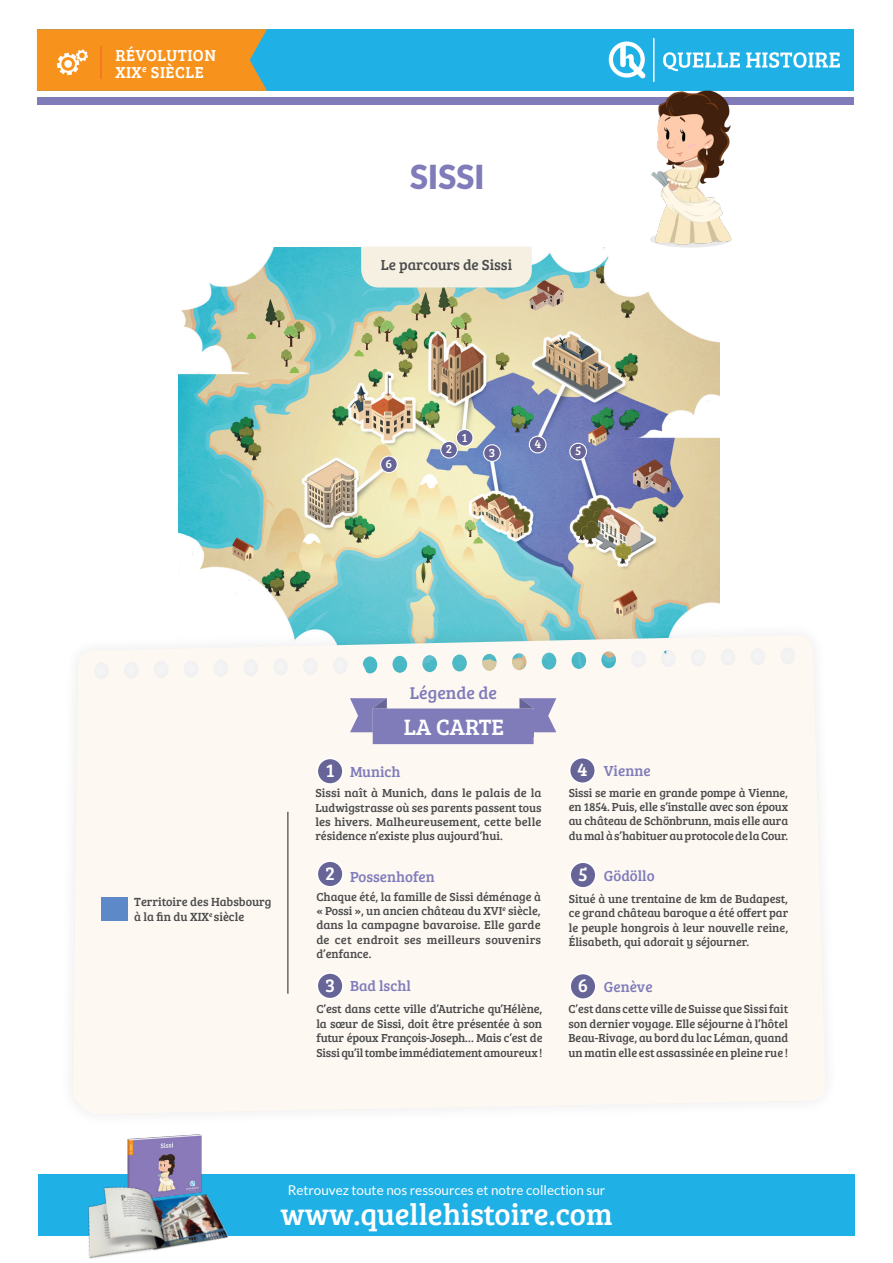
<style>
.page{position:relative;width:893px;height:1263px;background:#fff}
.page>*{position:absolute;margin:0;border:0;box-sizing:border-box;transform-origin:0 0}
.t1{font:900 33px "Lato";color:#807cba}
.t2{font:30.6px "Bree Serif";color:#fff}
.t3{font:22.95px "Bree Serif";color:#fff}
.t4{font:19.2px "Bree Serif";color:#fff}
.t5{font:17.55px "Bree Serif";color:#807cba}
.t6{font:16.35px "Bree Serif";letter-spacing:.03em;color:#fff}
.t7{font:15px "Bree Serif";color:#807cba}
.t8{font:15px "Bree Serif";color:#4b4c4d}
.t9{font:13.5px "Lato";color:#fff}
.t10{font:12.45px "Bree Serif";color:#fff}
.t11{font:12.15px "Bree Serif";color:#4b4c4d}
.t12{font:12px/14.4px "Bree Serif";color:#4b4c4d;text-align:justify}
</style>
<div class="page">
<img style="left:178px;top:247px;width:542px;height:374px">
<div style="left:59px;top:621px;width:780px;height:507px;background:#231f20;opacity:.1"></div>
<div style="left:73px;top:635px;width:753px;height:479px;background:#fef8f2"></div>
<div style="left:38px;top:1174px;width:817px;height:61px;background:#1fb0e6"></div>
<div style="left:456px;top:429px;width:17px;height:17px;background:#676497;border-radius:50%"></div>
<div style="left:456px;top:429px;width:17px;height:18px;border:1px solid #fff;border-radius:50%"></div>
<div style="left:441px;top:441px;width:16px;height:17px;background:#676497;border-radius:50%"></div>
<div style="left:440px;top:441px;width:18px;height:17px;border:1px solid #fff;border-radius:50%"></div>
<div style="left:484px;top:445px;width:16px;height:16px;background:#676497;border-radius:50%"></div>
<div style="left:483px;top:444px;width:18px;height:18px;border:1px solid #fff;border-radius:50%"></div>
<div style="left:529px;top:436px;width:17px;height:17px;background:#676497;border-radius:50%"></div>
<div style="left:529px;top:436px;width:17px;height:17px;border:1px solid #fff;border-radius:50%"></div>
<div style="left:570px;top:443px;width:16px;height:17px;background:#676497;border-radius:50%"></div>
<div style="left:569px;top:443px;width:18px;height:17px;border:1px solid #fff;border-radius:50%"></div>
<div style="left:381px;top:456px;width:16px;height:17px;background:#676497;border-radius:50%"></div>
<div style="left:380px;top:455px;width:18px;height:18px;border:1px solid #fff;border-radius:50%"></div>
<div style="left:361px;top:247px;width:171px;height:40px;background:#f5f0e2"></div>
<div style="left:37px;top:97px;width:816px;height:7px;background:#807cba"></div>
<div style="left:101px;top:897px;width:26px;height:24px;background:#5e89c8"></div>
<img style="left:116px;top:1125px;width:94px;height:45px">
<img style="left:67px;top:1170px;width:172px;height:89px">
<div style="left:317px;top:758px;width:26px;height:26px;background:#676497;border-radius:50%"></div>
<div style="left:316px;top:757px;width:28px;height:28px;border:2px solid #fff;border-radius:50%"></div>
<div style="left:317px;top:861px;width:26px;height:26px;background:#676497;border-radius:50%"></div>
<div style="left:316px;top:860px;width:28px;height:28px;border:2px solid #fff;border-radius:50%"></div>
<div style="left:317px;top:973px;width:26px;height:26px;background:#676497;border-radius:50%"></div>
<div style="left:316px;top:972px;width:28px;height:27px;border:2px solid #fff;border-radius:50%"></div>
<div style="left:570px;top:758px;width:25px;height:25px;background:#676497;border-radius:50%"></div>
<div style="left:569px;top:757px;width:27px;height:27px;border:2px solid #fff;border-radius:50%"></div>
<div style="left:570px;top:862px;width:26px;height:26px;background:#676497;border-radius:50%"></div>
<div style="left:569px;top:861px;width:28px;height:28px;border:2px solid #fff;border-radius:50%"></div>
<div style="left:570px;top:973px;width:26px;height:26px;background:#676497;border-radius:50%"></div>
<div style="left:569px;top:973px;width:28px;height:27px;border:2px solid #fff;border-radius:50%"></div>
<svg style="left:350px;top:698px;width:206px;height:46px"></svg>
<hr style="left:288px;top:812px;width:1px;height:182px;background:#231f20">
<div style="left:37px;top:29px;width:816px;height:62px;background:#1fb0e6"></div>
<svg style="left:663px;top:52px;width:177px;height:19px"></svg>
<svg style="left:608px;top:41px;width:38px;height:38px"></svg>
<hr style="left:653px;top:38px;width:2px;height:44px;background:#fff">
<svg style="left:37px;top:29px;width:230px;height:62px;background:#ee9629"></svg>
<hr style="left:100px;top:47px;width:2px;height:32px;background:#f47921">
<img style="left:647px;top:90px;width:87px;height:159px">
<p class="t6" style="left:115px;top:43px;width:102px">RÉVOLUTION</p>
<p class="t6" style="left:115px;top:60px;width:90px">XIX<sup>e</sup> SIÈCLE</p>
<p class="t1" style="left:410px;top:158px;width:76px">SISSI</p>
<p class="t8" style="left:381px;top:254px;width:133px">Le parcours de Sissi</p>
<p class="t10" style="left:386px;top:455px;width:8px">6</p>
<p class="t10" style="left:462px;top:428px;width:7px">1</p>
<p class="t10" style="left:446px;top:440px;width:8px">2</p>
<p class="t10" style="left:489px;top:443px;width:8px">3</p>
<p class="t10" style="left:534px;top:435px;width:8px">4</p>
<p class="t10" style="left:575px;top:442px;width:8px">5</p>
<p class="t11" style="left:134px;top:893px;width:139px">Territoire des Habsbourg</p>
<p class="t11" style="left:134px;top:907px;width:112px">à la fin du XIX<sup>e</sup> siècle</p>
<p class="t4" style="left:326px;top:756px;width:10px">1</p>
<p class="t5" style="left:410px;top:680px;width:89px">Légende de</p>
<p class="t3" style="left:404px;top:710px;width:102px">LA CARTE</p>
<p class="t7" style="left:350px;top:760px;width:52px">Munich</p>
<p class="t12" style="left:315px;top:785px;width:228px">Sissi naît à Munich, dans le palais de la Ludwigstrasse où ses parents passent tous les hivers. Malheureusement, cette belle résidence n’existe plus aujourd’hui.</p>
<p class="t4" style="left:325px;top:859px;width:11px">2</p>
<p class="t7" style="left:350px;top:865px;width:86px">Possenhofen</p>
<p class="t12" style="left:316px;top:888px;width:226px">Chaque été, la famille de Sissi déménage à « Possi », un ancien château du XVI<sup>e</sup> siècle, dans la campagne bavaroise. Elle garde de cet endroit ses meilleurs souvenirs d’enfance.</p>
<p class="t7" style="left:350px;top:975px;width:62px">Bad lschl</p>
<p class="t12" style="left:316px;top:1001px;width:228px">C’est dans cette ville d’Autriche qu’Hélène, la sœur de Sissi, doit être présentée à son futur époux François-Joseph… Mais c’est de Sissi qu’il tombe immédiatement amoureux!</p>
<p class="t4" style="left:325px;top:971px;width:12px">3</p>
<p class="t4" style="left:577px;top:756px;width:12px">4</p>
<p class="t7" style="left:604px;top:760px;width:48px">Vienne</p>
<p class="t12" style="left:569px;top:784px;width:221px">Sissi se marie en grande pompe à Vienne, en 1854. Puis, elle s’installe avec son époux au château de Schönbrunn, mais elle aura du mal à s’habituer au protocole de la Cour.</p>
<p class="t7" style="left:604px;top:865px;width:52px">Gödöllo</p>
<p class="t12" style="left:569px;top:891px;width:221px">Situé à une trentaine de km de Budapest, ce grand château baroque a été offert par le peuple hongrois à leur nouvelle reine, Élisabeth, qui adorait y séjourner.</p>
<p class="t7" style="left:604px;top:976px;width:50px">Genève</p>
<p class="t12" style="left:568px;top:1001px;width:221px">C’est dans cette ville de Suisse que Sissi fait son dernier voyage. Elle séjourne à l’hôtel Beau-Rivage, au bord du lac Léman, quand un matin elle est assassinée en pleine rue !</p>
<p class="t4" style="left:578px;top:860px;width:11px">5</p>
<p class="t4" style="left:578px;top:972px;width:12px">6</p>
<p class="t9" style="left:288px;top:1183px;width:319px">Retrouvez toute nos ressources et notre collection sur</p>
<p class="t2" style="left:280px;top:1192px;width:334px">www.quellehistoire.com</p>
</div>
